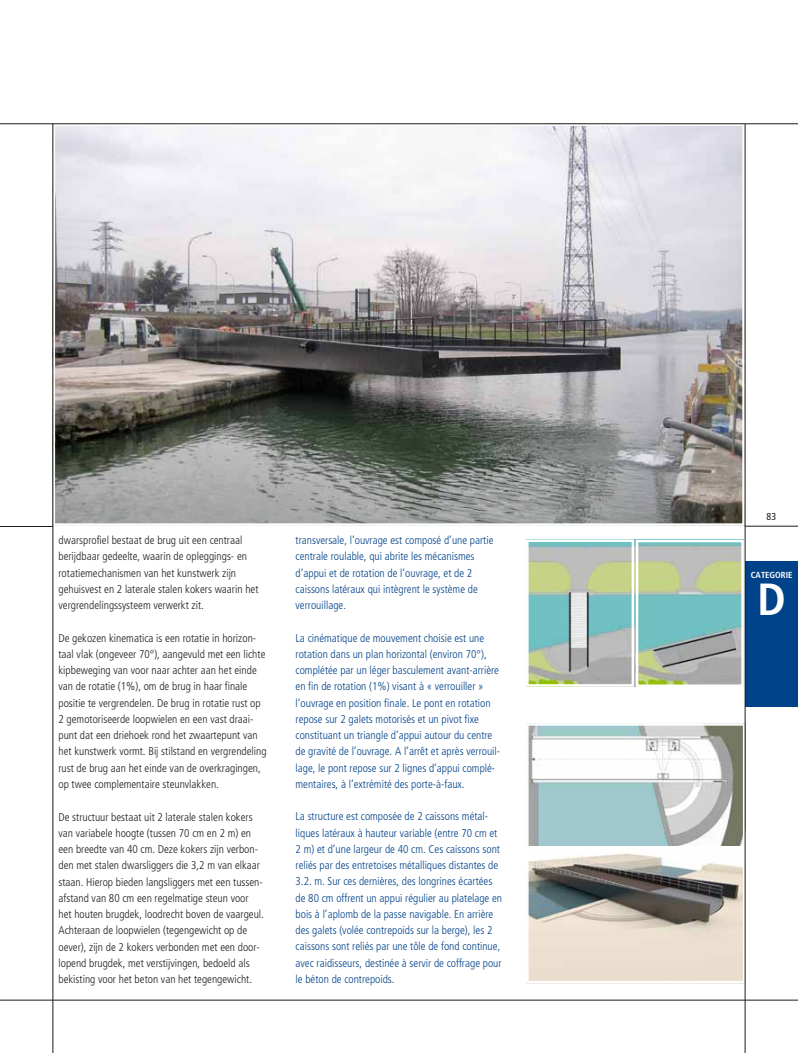
<style>
.page{position:relative;width:798px;height:1053px;background:#fff}
.page>*{position:absolute;margin:0;border:0;box-sizing:border-box;transform-origin:0 0}
.t1{font:700 condensed 45px "Frutiger";color:#fff}
.t2{font:300 condensed 11.25px/16.2px "Frutiger";color:#1d1d1b}
.t3{font:300 condensed 11.25px/16.2px "Frutiger";color:#004289}
.t4{font:condensed 10px "Frutiger";color:#1d1d1b}
.t5{font:700 condensed 8.75px "Frutiger";color:#fff}
</style>
<div class="page">
<img style="left:526px;top:539px;width:214px;height:148px">
<div style="left:635px;top:539px;width:108px;height:148px;border:2px solid #fff"></div>
<svg style="left:529px;top:542px;width:102px;height:141px;background:#a6c0b1"></svg>
<div style="left:526px;top:539px;width:108px;height:147px;border:2px solid #fff"></div>
<img style="left:56px;top:126px;width:685px;height:397px">
<div style="left:744px;top:561px;width:53px;height:145px;background:#004289"></div>
<img style="left:529px;top:726px;width:213px;height:254px">
<div style="left:526px;top:723px;width:219px;height:137px;border:2px solid #fff"></div>
<div style="left:526px;top:846px;width:219px;height:137px;border:2px solid #fff"></div>
<hr style="left:0;top:526px;width:53px;height:1px;background:#1d1d1b">
<hr style="left:0;top:123px;width:797px;height:1px;background:#1d1d1b">
<hr style="left:744px;top:526px;width:53px;height:1px;background:#1d1d1b">
<hr style="left:0;top:999px;width:797px;height:1px;background:#1d1d1b">
<hr style="left:53px;top:124px;width:1px;height:928px;background:#1d1d1b">
<hr style="left:744px;top:124px;width:1px;height:928px;background:#1d1d1b">
<p class="t2" style="left:58px;top:532px;width:201px">dwarsprofiel bestaat de brug uit een centraal berijdbaar gedeelte, waarin de opleggings- en rotatiemechanismen van het kunstwerk zijn gehuisvest en 2 laterale stalen kokers waarin het vergrendelingssysteem verwerkt zit.</p>
<p class="t2" style="left:58px;top:629px;width:209px">De gekozen kinematica is een rotatie in horizon&shy;taal vlak (ongeveer 70°), aangevuld met een lichte kipbeweging van voor naar achter aan het einde van de rotatie (1%), om de brug in haar finale positie te vergrendelen. De brug in rotatie rust op 2 gemotoriseerde loopwielen en een vast draai&shy;punt dat een driehoek rond het zwaartepunt van het kunstwerk vormt. Bij stilstand en vergrendeling rust de brug aan het einde van de overkragingen, op twee complementaire steunvlakken.</p>
<p class="t2" style="left:58px;top:808px;width:207px">De structuur bestaat uit 2 laterale stalen kokers van variabele hoogte (tussen 70 cm en 2 m) en een breedte van 40 cm. Deze kokers zijn verbon&shy;den met stalen dwarsliggers die 3,2 m van elkaar staan. Hierop bieden langsliggers met een tussen&shy;afstand van 80 cm een regelmatige steun voor het houten brugdek, loodrecht boven de vaargeul.<br>Achteraan de loopwielen (tegengewicht op de oever), zijn de 2 kokers verbonden met een door&shy;lopend brugdek, met verstijvingen, bedoeld als bekisting voor het beton van het tegengewicht.</p>
<p class="t3" style="left:295px;top:532px;width:199px">transversale, l’ouvrage est composé d’une partie centrale roulable, qui abrite les mécanismes d’appui et de rotation de l’ouvrage, et de 2 caissons latéraux qui intègrent le système de verrouillage.</p>
<p class="t3" style="left:295px;top:629px;width:206px">La cinématique de mouvement choisie est une rotation dans un plan horizontal (environ 70°), complétée par un léger basculement avant-arrière en fin de rotation (1%) visant à « verrouiller » l’ouvrage en position finale. Le pont en rotation repose sur 2 galets motorisés et un pivot fixe constituant un triangle d’appui autour du centre de gravité de l’ouvrage. A l’arrêt et après verrouil&shy;lage, le pont repose sur 2 lignes d’appui complé&shy;mentaires, à l’extrémité des porte-à-faux.</p>
<p class="t3" style="left:295px;top:808px;width:208px">La structure est composée de 2 caissons métal&shy;liques latéraux à hauteur variable (entre 70 cm et 2 m) et d’une largeur de 40 cm. Ces caissons sont reliés par des entretoises métalliques distantes de 3.2. m. Sur ces dernières, des longrines écartées de 80 cm offrent un appui régulier au platelage en bois à l’aplomb de la passe navigable. En arrière des galets (volée contrepoids sur la berge), les 2 caissons sont reliés par une tôle de fond continue, avec raidisseurs, destinée à servir de coffrage pour le béton de contrepoids.</p>
<p class="t4" style="left:766px;top:510px;width:11px">83</p>
<p class="t5" style="left:750px;top:569px;width:43px">CATEGORIE</p>
<h1 class="t1" style="left:757px;top:573px;width:30px">D</h1>
</div>
